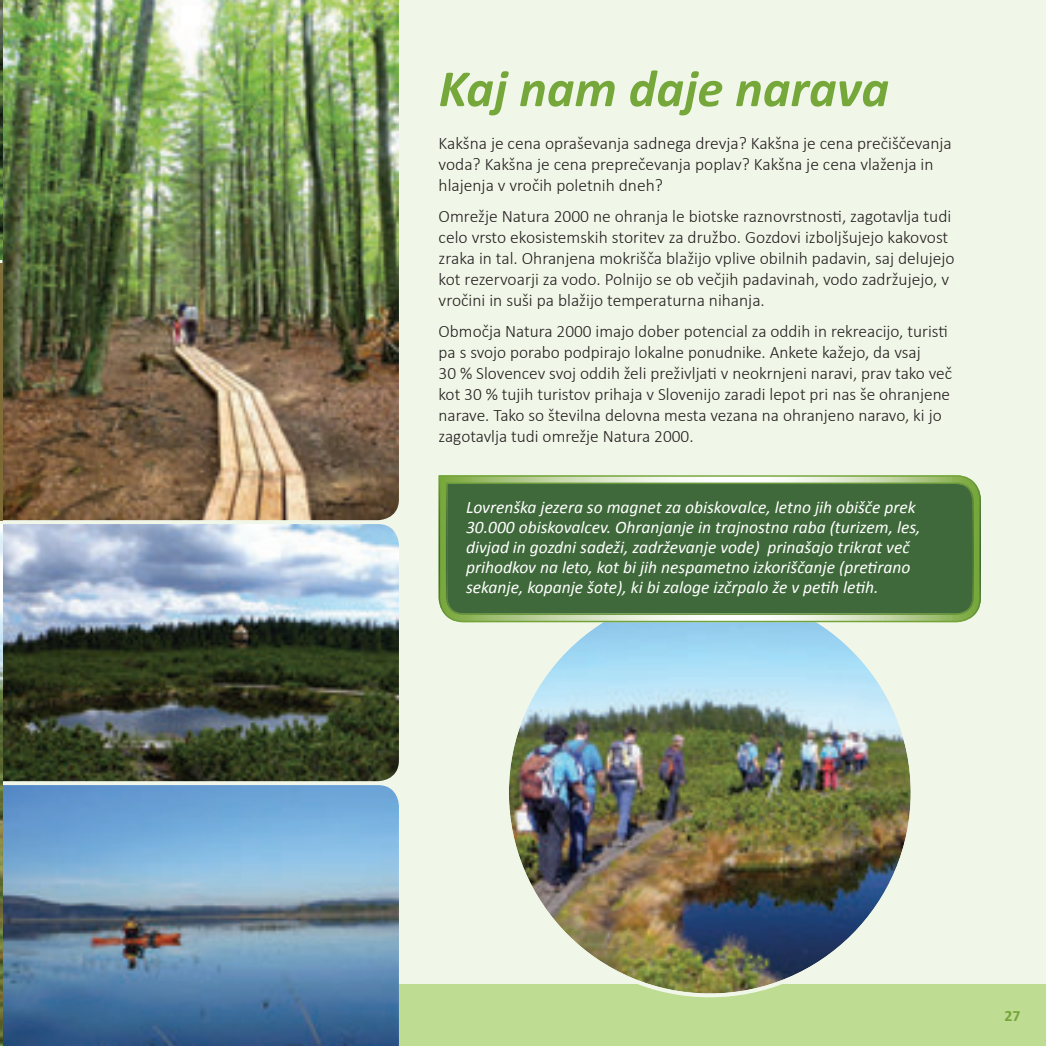
<style>
.page{position:relative;width:1046px;height:1046px;background:#fff}
.page>*{position:absolute;margin:0;border:0;box-sizing:border-box;transform-origin:0 0}
.t1{font:italic 700 52.5px "Calibri";color:#76a73a}
.t2{font:300 17.5px/21px "Calibri";color:#231f20}
.t3{font:italic 17.5px/20.1px "Calibri";color:#fff}
.t4{font:700 15.75px "Calibri";color:#76a73a}
</style>
<div class="page">
<div style="left:2px;top:0;width:1044px;height:1046px;background:#f1f7e8"></div>
<div style="left:2px;top:985px;width:1044px;height:61px;background:#bedc92"></div>
<img style="left:3px;top:0;width:396px;height:520px">
<img style="left:3px;top:524px;width:396px;height:257px">
<img style="left:3px;top:785px;width:396px;height:261px">
<img style="left:509px;top:592px;width:402px;height:401px;border-radius:201px">
<svg style="left:598px;top:623px;width:224px;height:3px"></svg>
<svg style="left:438px;top:475px;width:543px;height:148px"></svg>
<div style="left:445px;top:482px;width:529px;height:134px;background:#3f693a"></div>
<svg style="left:0;top:0;width:3px;height:1046px;background:#777e54"></svg>
<h1 class="t1" style="left:439px;top:55px;width:452px">Kaj nam daje narava</h1>
<p class="t2" style="left:439px;top:132px;width:515px">Kakšna je cena opraševanja sadnega drevja? Kakšna je cena prečiščevanja voda? Kakšna je cena preprečevanja poplav? Kakšna je cena vlaženja in hlajenja v vročih poletnih dneh?</p>
<p class="t2" style="left:439px;top:205px;width:517px">Omrežje Natura 2000 ne ohranja le biotske raznovrstnosti, zagotavlja tudi celo vrsto ekosistemskih storitev za družbo. Gozdovi izboljšujejo kakovost zraka in tal. Ohranjena mokrišča blažijo vplive obilnih padavin, saj delujejo kot rezervoarji za vodo. Polnijo se ob večjih padavinah, vodo zadržujejo, v vročini in suši pa blažijo temperaturna nihanja.</p>
<p class="t2" style="left:439px;top:320px;width:515px">Območja Natura 2000 imajo dober potencial za oddih in rekreacijo, turisti pa s svojo porabo podpirajo lokalne ponudnike. Ankete kažejo, da vsaj<br>30 % Slovencev svoj oddih želi preživljati v neokrnjeni naravi, prav tako več kot 30 % tujih turistov prihaja v Slovenijo zaradi lepot pri nas še ohranjene narave. Tako so številna delovna mesta vezana na ohranjeno naravo, ki jo zagotavlja tudi omrežje Natura 2000.</p>
<p class="t3" style="left:466px;top:496px;width:456px">Lovrenška jezera so magnet za obiskovalce, letno jih obišče prek 30.000 obiskovalcev. Ohranjanje in trajnostna raba (turizem, les, divjad in gozdni sadeži, zadrževanje vode) prinašajo trikrat več prihodkov na leto, kot bi jih nespametno izkoriščanje (pretirano sekanje, kopanje šote), ki bi zaloge izčrpalo že v petih letih.</p>
<p class="t4" style="left:1004px;top:1006px;width:17px">27</p>
</div>
